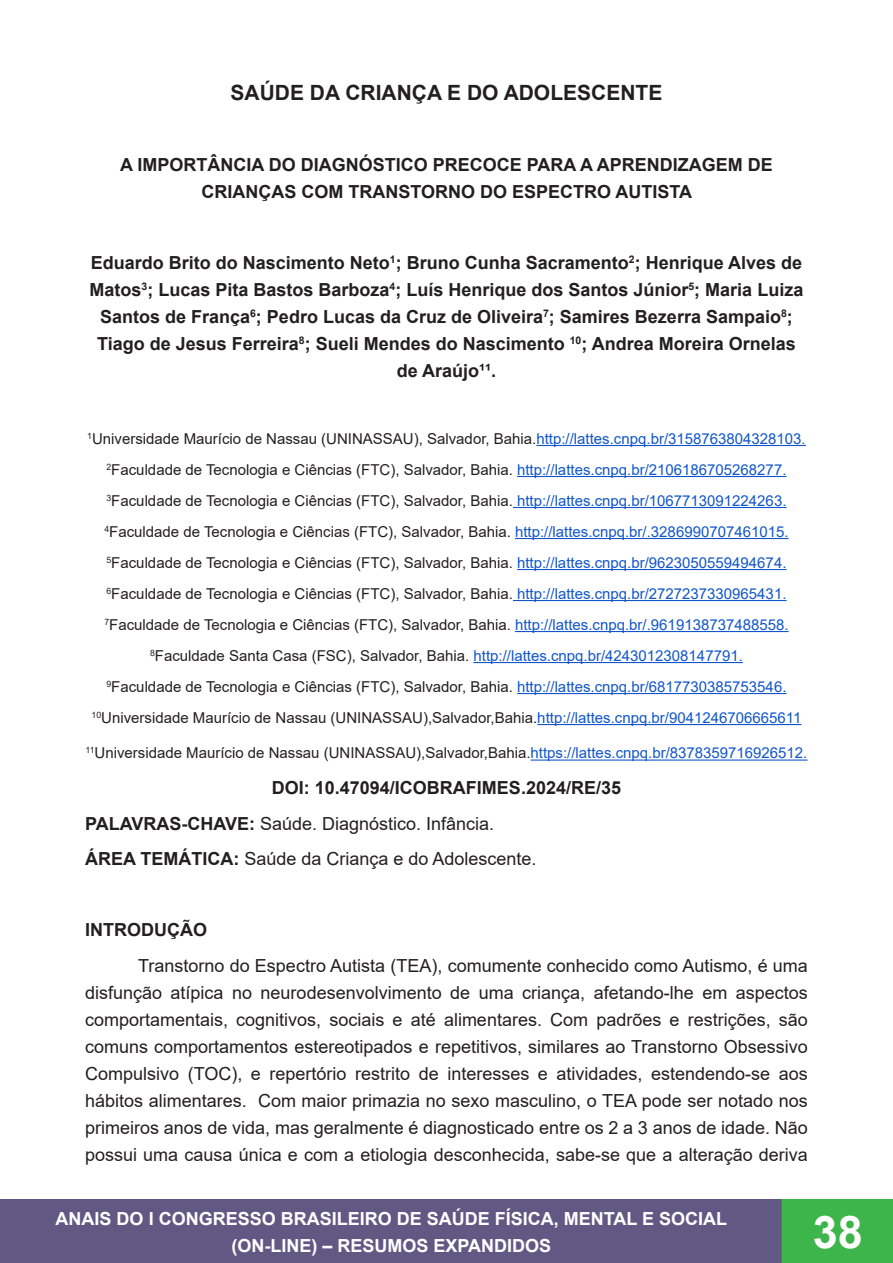
<style>
.page{position:relative;width:893px;height:1263px;background:#fff}
.page>*{position:absolute;margin:0;border:0;box-sizing:border-box;transform-origin:0 0}
.t1{font:700 45px "Arial";color:#fff}
.t2{font:700 21px "Arial";color:#231f20}
.t3{font:18px/27px "Arial";color:#231f20;text-align:justify}
.t4{font:700 18px/27px "Arial";color:#231f20;text-align:center}
.t5{font:700 18px/27px "Arial";color:#fff;text-align:center}
.t6{font:15px "Arial";color:#231f20}
.s1{color:#15c}
.s2{font-weight:700}
</style>
<div class="page">
<div style="left:0;top:1200px;width:782px;height:63px;background:#615984"></div>
<div style="left:0;top:1199px;width:783px;height:64px;border:2px solid #615984"></div>
<div style="left:782px;top:1200px;width:111px;height:63px;background:#3db54a"></div>
<div style="left:782px;top:1199px;width:111px;height:64px;border:2px solid #3db54a"></div>
<hr style="left:536px;top:445px;width:270px;height:1px;background:#15c">
<hr style="left:517px;top:476px;width:269px;height:1px;background:#15c">
<hr style="left:513px;top:507px;width:273px;height:1px;background:#15c">
<hr style="left:515px;top:538px;width:274px;height:1px;background:#15c">
<hr style="left:517px;top:569px;width:269px;height:1px;background:#15c">
<hr style="left:513px;top:600px;width:273px;height:1px;background:#15c">
<hr style="left:515px;top:631px;width:274px;height:1px;background:#15c">
<hr style="left:473px;top:662px;width:270px;height:1px;background:#15c">
<hr style="left:517px;top:693px;width:269px;height:1px;background:#15c">
<hr style="left:537px;top:724px;width:264px;height:1px;background:#15c">
<hr style="left:531px;top:759px;width:276px;height:2px;background:#15c">
<p class="t2" style="left:231px;top:78px;width:433px">SAÚDE DA CRIANÇA E DO ADOLESCENTE</p>
<p class="t4" style="left:120px;top:152px;width:654px">A IMPORTÂNCIA DO DIAGNÓSTICO PRECOCE PARA A APRENDIZAGEM DE<br>CRIANÇAS COM TRANSTORNO DO ESPECTRO AUTISTA</p>
<p class="t4" style="left:90px;top:250px;width:715px">Eduardo Brito do Nascimento Neto<sup>1</sup>; Bruno Cunha Sacramento<sup>2</sup>; Henrique Alves de Matos<sup>3</sup>; Lucas Pita Bastos Barboza<sup>4</sup>; Luís Henrique dos Santos Júnior<sup>5</sup>; Maria Luiza Santos de França<sup>6</sup>; Pedro Lucas da Cruz de Oliveira<sup>7</sup>; Samires Bezerra Sampaio<sup>8</sup>; Tiago de Jesus Ferreira<sup>8</sup>; Sueli Mendes do Nascimento <sup>10</sup>; Andrea Moreira Ornelas de Araújo¹¹.</p>
<p class="t6" style="left:87px;top:428px;width:720px"><sup>1</sup>Universidade Maurício de Nassau (UNINASSAU), Salvador, Bahia.<span class="s1">http://lattes.cnpq.br/3158763804328103.</span></p>
<p class="t6" style="left:106px;top:459px;width:681px"><sup>2</sup>Faculdade de Tecnologia e Ciências (FTC), Salvador, Bahia. <span class="s1">http://lattes.cnpq.br/2106186705268277.</span></p>
<p class="t6" style="left:106px;top:490px;width:681px"><sup>3</sup>Faculdade de Tecnologia e Ciências (FTC), Salvador, Bahia. <span class="s1">http://lattes.cnpq.br/1067713091224263.</span></p>
<p class="t6" style="left:104px;top:521px;width:686px"><sup>4</sup>Faculdade de Tecnologia e Ciências (FTC), Salvador, Bahia. <span class="s1">http://lattes.cnpq.br/.3286990707461015.</span></p>
<p class="t6" style="left:106px;top:552px;width:681px"><sup>5</sup>Faculdade de Tecnologia e Ciências (FTC), Salvador, Bahia. <span class="s1">http://lattes.cnpq.br/9623050559494674.</span></p>
<p class="t6" style="left:106px;top:583px;width:681px"><sup>6</sup>Faculdade de Tecnologia e Ciências (FTC), Salvador, Bahia. <span class="s1">http://lattes.cnpq.br/2727237330965431.</span></p>
<p class="t6" style="left:104px;top:614px;width:686px"><sup>7</sup>Faculdade de Tecnologia e Ciências (FTC), Salvador, Bahia. <span class="s1">http://lattes.cnpq.br/.9619138737488558.</span></p>
<p class="t6" style="left:150px;top:645px;width:594px"><sup>8</sup>Faculdade Santa Casa (FSC), Salvador, Bahia. <span class="s1">http://lattes.cnpq.br/4243012308147791.</span></p>
<p class="t6" style="left:106px;top:676px;width:681px"><sup>9</sup>Faculdade de Tecnologia e Ciências (FTC), Salvador, Bahia. <span class="s1">http://lattes.cnpq.br/6817730385753546.</span></p>
<p class="t6" style="left:92px;top:707px;width:711px"><sup>10</sup>Universidade Maurício de Nassau (UNINASSAU),Salvador,Bahia.<span class="s1">http://lattes.cnpq.br/9041246706665611</span></p>
<p class="t6" style="left:85px;top:743px;width:723px"><sup>11</sup>Universidade Maurício de Nassau (UNINASSAU),Salvador,Bahia.<span class="s1">https://lattes.cnpq.br/8378359716926512.</span></p>
<p class="t4" style="left:272px;top:774px;width:351px">DOI: 10.47094/ICOBRAFIMES.2024/RE/35</p>
<p class="t3" style="left:85px;top:809px;width:411px"><span class="s2">PALAVRAS-CHAVE:</span> Saúde. Diagnóstico. Infância.</p>
<p class="t3" style="left:85px;top:845px;width:453px"><span class="s2">ÁREA TEMÁTICA:</span> Saúde da Criança e do Adolescente.</p>
<p class="t4" style="left:85px;top:916px;width:123px">INTRODUÇÃO</p>
<p class="t3" style="left:85px;top:951px;width:724px;text-indent:53px">Transtorno do Espectro Autista (TEA), comumente conhecido como Autismo, é uma disfunção atípica no neurodesenvolvimento de uma criança, afetando-lhe em aspectos comportamentais, cognitivos, sociais e até alimentares. Com padrões e restrições, são comuns comportamentos estereotipados e repetitivos, similares ao Transtorno Obsessivo Compulsivo (TOC), e repertório restrito de interesses e atividades, estendendo-se aos hábitos alimentares. Com maior primazia no sexo masculino, o TEA pode ser notado nos primeiros anos de vida, mas geralmente é diagnosticado entre os 2 a 3 anos de idade. Não possui uma causa única e com a etiologia desconhecida, sabe-se que a alteração deriva</p>
<p class="t5" style="left:56px;top:1205px;width:673px">ANAIS DO I CONGRESSO BRASILEIRO DE SAÚDE FÍSICA, MENTAL E SOCIAL (ON-LINE) – RESUMOS EXPANDIDOS</p>
<h1 class="t1" style="left:813px;top:1200px;width:52px">38</h1>
</div>
